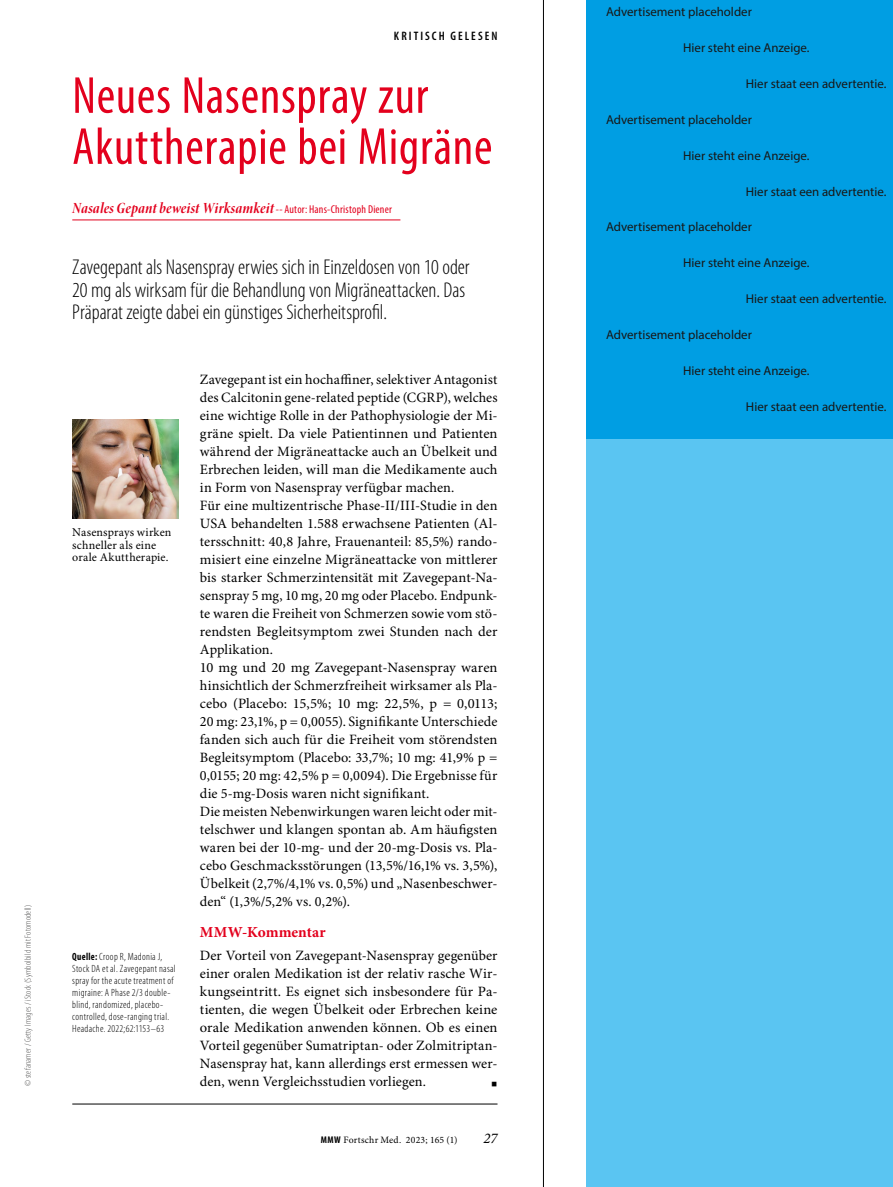
<style>
.page{position:relative;width:893px;height:1187px;background:#fff}
.page>*{position:absolute;margin:0;border:0;box-sizing:border-box;transform-origin:0 0}
.Title_kleinrot{font:condensed 52.5px/51px "Myriad Pro";letter-spacing:.015em;color:#e3001d}
.Trailer_wenigerAbsta{font:300 condensed 21.45px/22.5px "Myriad Pro";letter-spacing:-.005em;color:#000}
.SuperTitle_1rot{font:15.75px "Minion Pro Bold Cn It Disp";letter-spacing:.01em;color:#e3001d}
.SectionHeading_1_Com{font:700 15.3px "Minion Pro";letter-spacing:.005em;color:#e3001d}
.NoXML_Pagina{font:italic 14.85px "Minion Pro";color:#000}
.Para_x{font:14.25px/18px "Minion Pro";letter-spacing:.005em;color:#000;text-align:justify}
.t1{font:12.9px "Myriad Pro";color:#181716}
.Category_x{font:600 condensed 12.3px "Myriad Pro";letter-spacing:.165em;color:#000}
.Image_Caption_x{font:12px/12.8px "Minion Pro";letter-spacing:.01em;color:#000}
.Source_x{font:300 condensed 10.5px/12px "Myriad Pro";letter-spacing:.03em;color:#000}
.Para_x-2{font:10.5px "Arial Unicode MS";color:#000}
.NoXML_Fusszeile{font:9.75px "Minion Pro";letter-spacing:.025em;color:#000}
.Image_Source_x{font:300 condensed 9px "Myriad Pro";letter-spacing:.02em;color:#565655}
.s1{font-family:"Myriad Pro";font-stretch:condensed;font-size:11.4px}
.s2{font-weight:700}
.s3{font-family:"Myriad Pro";font-weight:700;font-stretch:condensed}
</style>
<div class="page">
<hr style="left:72px;top:1103px;width:425px;height:1px;background:#000">
<hr style="left:72px;top:220px;width:328px;height:1px;background:#e3001d">
<hr style="left:543px;top:0;width:1px;height:1186px;background:#000">
<img style="left:72px;top:419px;width:107px;height:100px">
<div style="left:587px;top:0;width:306px;height:1186px;background:#5ac5f2"></div>
<div style="left:587px;top:0;width:306px;height:438px;background:#009ee3"></div>
<p class="Image_Source_x" style="left:23px;top:1085px;width:183px;rotate:-90deg">© stefanamer / Getty Images / iStock (Symbolbild mit Fotomodell)</p>
<p class="Category_x" style="left:394px;top:29px;width:105px">KRITISCH GELESEN</p>
<p class="Title_kleinrot" style="left:72px;top:69px;width:422px">Neues Nasenspray zur<br>Akuttherapie bei Migräne</p>
<p class="SuperTitle_1rot" style="left:72px;top:198px;width:321px">Nasales Gepant beweist Wirksamkeit <span class="s1">-- Autor: Hans-Christoph Diener</span></p>
<p class="Trailer_wenigerAbsta" style="left:72px;top:256px;width:399px">Zavegepant als Nasenspray erwies sich in Einzeldosen von 10 oder<br>20 mg als wirksam für die Behandlung von Migräneattacken. Das<br>Präparat zeigte dabei ein günstiges Sicherheitsprofil.</p>
<p class="Image_Caption_x" style="left:72px;top:526px;width:101px">Nasensprays wirken schneller als eine orale Akuttherapie.</p>
<p class="Source_x" style="left:72px;top:950px;width:105px"><span class="s2">Quelle:</span> Croop R, Madonia J,<br>Stock DA et al. Zavegepant nasal spray for the acute treatment of migraine: A Phase 2/3 double&shy;blind, randomized, placebo&shy;controlled, dose-ranging trial.<br>Headache. 2022;62:1153–63</p>
<p class="Para_x" style="left:200px;top:370px;width:299px">Zavegepant ist ein hochaffiner, selektiver Antagonist des Calcitonin gene-related peptide (CGRP), welches eine wichtige Rolle in der Pathophysiologie der Mi&shy;gräne spielt. Da viele Patientinnen und Patienten während der Migräneattacke auch an Übelkeit und Erbrechen leiden, will man die Medikamente auch in Form von Nasenspray verfügbar machen.</p>
<p class="Para_x" style="left:200px;top:496px;width:299px">Für eine multizentrische Phase-II/III-Studie in den USA behandelten 1.588 erwachsene Patienten (Al&shy;tersschnitt: 40,8 Jahre, Frauenanteil: 85,5%) rando&shy;misiert eine einzelne Migräneattacke von mittlerer bis starker Schmerzintensität mit Zavegepant-Na&shy;senspray 5 mg, 10 mg, 20 mg oder Placebo. Endpunk&shy;te waren die Freiheit von Schmerzen sowie vom stö&shy;rendsten Begleitsymptom zwei Stunden nach der Applikation.</p>
<p class="Para_x" style="left:200px;top:658px;width:299px">10 mg und 20 mg Zavegepant-Nasenspray waren hinsichtlich der Schmerzfreiheit wirksamer als Pla&shy;cebo (Placebo: 15,5%; 10 mg: 22,5%, p = 0,0113; 20 mg: 23,1%, p = 0,0055). Signifikante Unterschiede fanden sich auch für die Freiheit vom störendsten Begleitsymptom (Placebo: 33,7%; 10 mg: 41,9% p = 0,0155; 20 mg: 42,5% p = 0,0094). Die Ergebnisse für die 5-mg-Dosis waren nicht signifikant.</p>
<p class="Para_x" style="left:200px;top:802px;width:299px">Die meisten Nebenwirkungen waren leicht oder mit&shy;telschwer und klangen spontan ab. Am häufigsten waren bei der 10-mg- und der 20-mg-Dosis vs. Pla&shy;cebo Geschmacksstörungen (13,5%/16,1% vs. 3,5%), Übelkeit (2,7%/4,1% vs. 0,5%) und „Nasenbeschwer&shy;den“ (1,3%/5,2% vs. 0,2%).</p>
<p class="SectionHeading_1_Com" style="left:200px;top:922px;width:127px">MMW-Kommentar</p>
<p class="Para_x" style="left:200px;top:946px;width:299px">Der Vorteil von Zavegepant-Nasenspray gegenüber einer oralen Medikation ist der relativ rasche Wir&shy;kungseintritt. Es eignet sich insbesondere für Pa&shy;tienten, die wegen Übelkeit oder Erbrechen keine orale Medikation anwenden können. Ob es einen Vorteil gegenüber Sumatriptan- oder Zolmitriptan-Nasenspray hat, kann allerdings erst ermessen wer&shy;den, wenn Vergleichsstudien vorliegen.</p>
<p class="Para_x-2" style="left:491px;top:1076px;width:8px">■</p>
<p class="NoXML_Fusszeile" style="left:321px;top:1133px;width:138px"><span class="s3">MMW</span> Fortschr Med. 2023; 165 (1)</p>
<p class="NoXML_Pagina" style="left:484px;top:1129px;width:15px">27</p>
<p class="t1" style="left:606px;top:4px;width:147px">Advertisement placeholder</p>
<p class="t1" style="left:683px;top:40px;width:128px">Hier steht eine Anzeige.</p>
<p class="t1" style="left:746px;top:76px;width:142px">Hier staat een advertentie.</p>
<p class="t1" style="left:606px;top:111px;width:147px">Advertisement placeholder</p>
<p class="t1" style="left:683px;top:147px;width:128px">Hier steht eine Anzeige.</p>
<p class="t1" style="left:746px;top:183px;width:142px">Hier staat een advertentie.</p>
<p class="t1" style="left:606px;top:219px;width:147px">Advertisement placeholder</p>
<p class="t1" style="left:683px;top:255px;width:128px">Hier steht eine Anzeige.</p>
<p class="t1" style="left:746px;top:291px;width:142px">Hier staat een advertentie.</p>
<p class="t1" style="left:606px;top:327px;width:147px">Advertisement placeholder</p>
<p class="t1" style="left:683px;top:362px;width:128px">Hier steht eine Anzeige.</p>
<p class="t1" style="left:746px;top:398px;width:142px">Hier staat een advertentie.</p>
</div>
